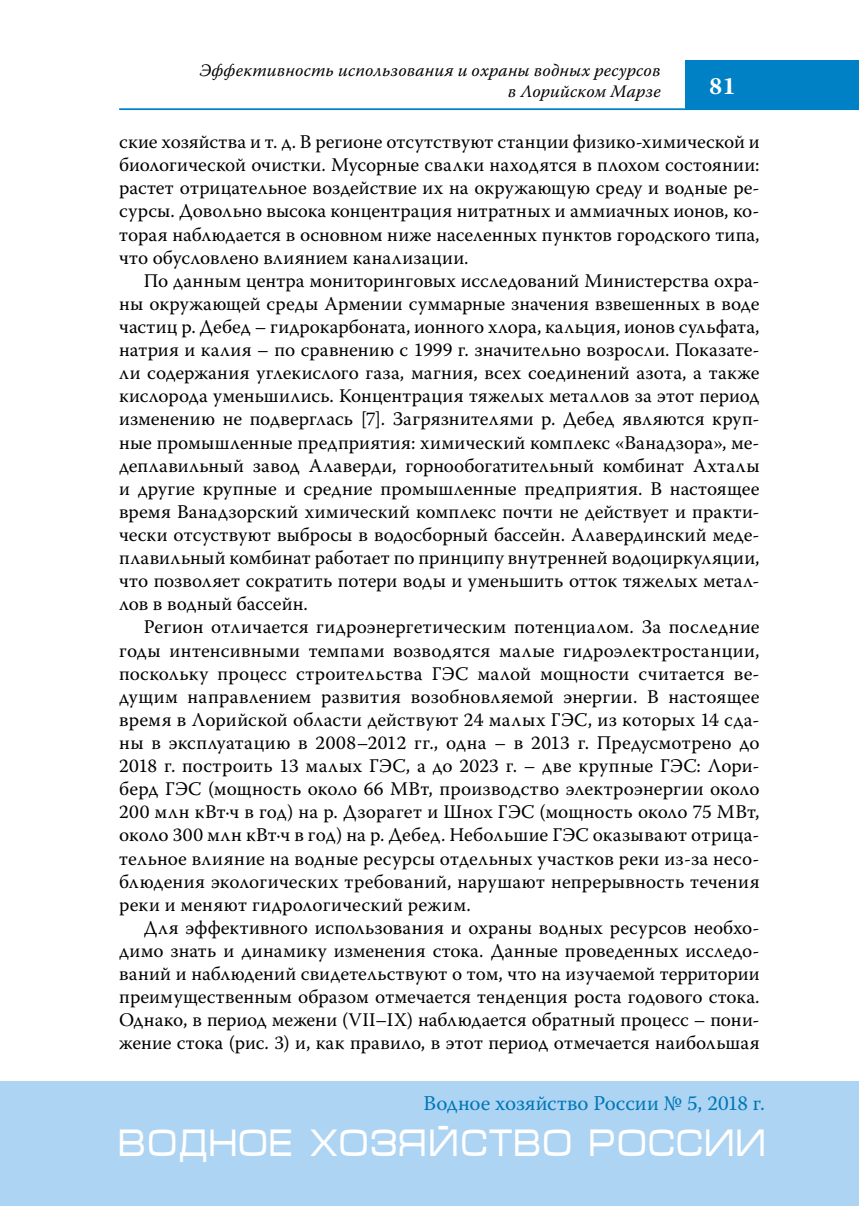
<style>
.page{position:relative;width:859px;height:1206px;background:#fff}
.page>*{position:absolute;margin:0;border:0;box-sizing:border-box;transform-origin:0 0}
.t1{font:38.5px "Micra";color:#fff;scale:.81 1}
.t2{font:700 24.5px "Warnock Pro";color:#fff}
.t3{font:21px "Warnock Pro";color:#0077b6}
.t4{font:19.25px/23.1px "Warnock Pro";letter-spacing:.005em;color:#000;text-align:justify}
.t5{font:italic 17.5px/21px "Warnock Pro";letter-spacing:.005em;color:#000;text-align:right}
</style>
<div class="page">
<hr style="left:119px;top:108px;width:739px;height:2px;background:#0080c5">
<div style="left:685px;top:60px;width:173px;height:50px;background:#0080c5"></div>
<div style="left:0;top:1081px;width:858px;height:124px;background:#add4f3"></div>
<p class="t5" style="left:200px;top:60px;width:462px">Эффективность использования и охраны водных ресурсов в Лорийском Марзе</p>
<p class="t2" style="left:708px;top:71px;width:28px">81</p>
<p class="t4" style="left:119px;top:130px;width:641px">ские хозяйства и т. д. В регионе отсутствуют станции физико-химической и биологической очистки. Мусорные свалки находятся в плохом состоянии: растет отрицательное воздействие их на окружающую среду и водные ре&shy;сурсы. Довольно высока концентрация нитратных и аммиачных ионов, ко&shy;торая наблюдается в основном ниже населенных пунктов городского типа, что обусловлено влиянием канализации.</p>
<p class="t4" style="left:119px;top:268px;width:641px;text-indent:25px">По данным центра мониторинговых исследований Министерства охра&shy;ны окружающей среды Армении суммарные значения взвешенных в воде частиц р. Дебед – гидрокарбоната, ионного хлора, кальция, ионов сульфата, натрия и калия – по сравнению с 1999 г. значительно возросли. Показате&shy;ли содержания углекислого газа, магния, всех соединений азота, а также кислорода уменьшились. Концентрация тяжелых металлов за этот период изменению не подверглась [7]. Загрязнителями р. Дебед являются круп&shy;ные промышленные предприятия: химический комплекс «Ванадзора», ме&shy;деплавильный завод Алаверди, горнообогатительный комбинат Ахталы и другие крупные и средние промышленные предприятия. В настоящее время Ванадзорский химический комплекс почти не действует и практи&shy;чески отсуствуют выбросы в водосборный бассейн. Алавердинский меде&shy;плавильный комбинат работает по принципу внутренней водоциркуляции, что позволяет сократить потери воды и уменьшить отток тяжелых метал&shy;лов в водный бассейн.</p>
<p class="t4" style="left:119px;top:615px;width:641px;text-indent:25px">Регион отличается гидроэнергетическим потенциалом. За последние годы интенсивными темпами возводятся малые гидроэлектростанции, поскольку процесс строительства ГЭС малой мощности считается ве&shy;дущим направлением развития возобновляемой энергии. В настоящее время в Лорийской области действуют 24 малых ГЭС, из которых 14 сда&shy;ны в эксплуатацию в 2008–2012 гг., одна – в 2013 г. Предусмотрено до 2018 г. построить 13 малых ГЭС, а до 2023 г. – две крупные ГЭС: Лори&shy;берд ГЭС (мощность около 66 МВт, производство электроэнергии около 200 млн кВт·ч в год) на р. Дзорагет и Шнох ГЭС (мощность около 75 МВт, около 300 млн кВт·ч в год) на р. Дебед. Небольшие ГЭС оказывают отрица&shy;тельное влияние на водные ресурсы отдельных участков реки из-за несо&shy;блюдения экологических требований, нарушают непрерывность течения реки и меняют гидрологический режим.</p>
<p class="t4" style="left:119px;top:915px;width:641px;text-indent:25px">Для эффективного использования и охраны водных ресурсов необхо&shy;димо знать и динамику изменения стока. Данные проведенных исследо&shy;ваний и наблюдений свидетельствуют о том, что на изучаемой территории преимущественным образом отмечается тенденция роста годового стока.<br>Однако, в период межени (VII–IX) наблюдается обратный процесс – пони&shy;жение стока (рис. 3) и, как правило, в этот период отмечается наибольшая</p>
<p class="t3" style="left:423px;top:1090px;width:343px">Водное хозяйство России № 5, 2018 г.</p>
<h1 class="t1" style="left:119px;top:1122px;width:801px">ВОДНОЕ ХОЗЯЙСТВО РОССИИ</h1>
</div>
